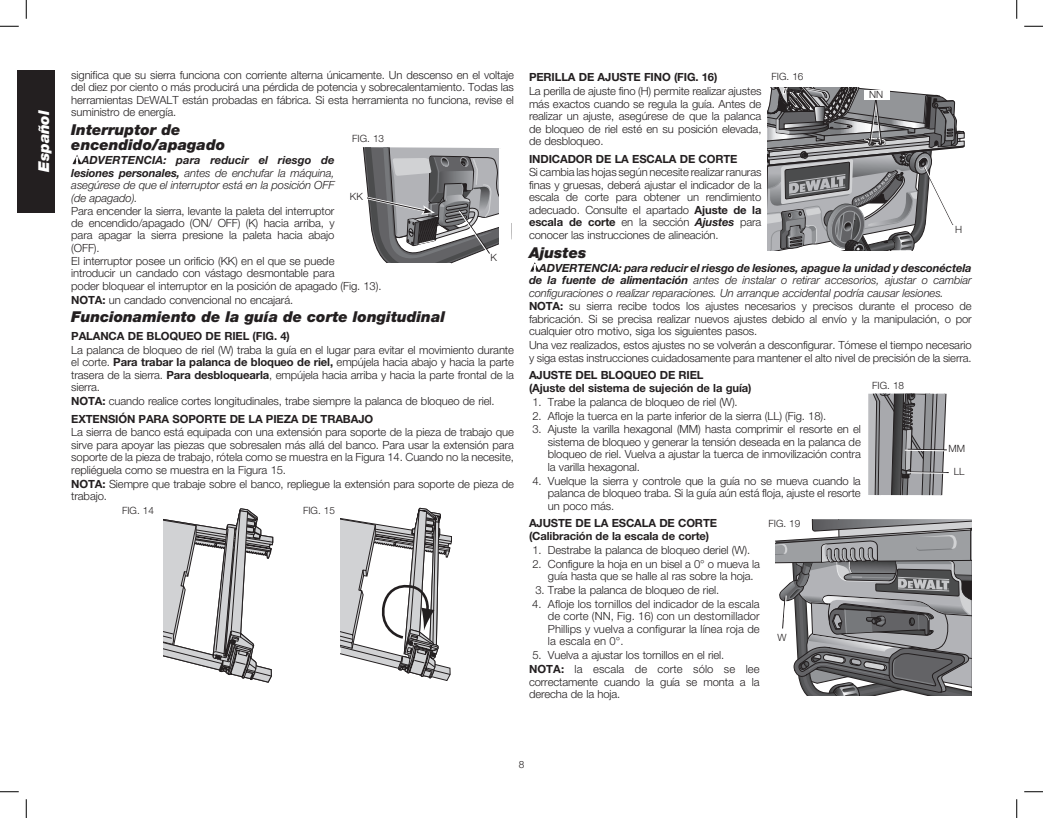
<style>
.page{position:relative;width:1043px;height:818px;background:#fff}
.page>*{position:absolute;margin:0;border:0;box-sizing:border-box;transform-origin:0 0}
._01-Headline{font:italic 900 15px "Helvetica Neue LT Std";color:#231f20}
.t1{font:italic 900 15px "Helvetica Neue LT Std";color:#fff}
._03-BodyText{font:300 11.25px/12.5px "Helvetica Neue LT Std";letter-spacing:-.01em;color:#231f20;text-align:justify}
._04-BodyList{font:300 11.25px/12.5px "Helvetica Neue LT Std";letter-spacing:-.01em;color:#231f20;text-align:justify}
._10-Warning_Caution{font:italic 300 11.25px/12.5px "Helvetica Neue LT Std";letter-spacing:-.01em;color:#231f20;text-align:justify}
._02-Subhead{font:700 11.25px/12.5px "Helvetica Neue LT Std";letter-spacing:-.01em;color:#231f20}
.t2{font:300 10px "Helvetica Neue LT Std";color:#231f20}
.s1{font-family:"Helvetica Neue LT Std Lt SC800";font-weight:400}
.s2{font-family:"Helvetica Neue LT Std Lt SC800";font-weight:400;font-size:9px}
.s3{font-weight:700}
.s4{font-weight:700;font-style:italic}
</style>
<div class="page">
<div style="left:17px;top:70px;width:38px;height:142px;background:#231f20"></div>
<svg style="left:362px;top:147px;width:137px;height:117px;background:#929294"></svg>
<svg style="left:72px;top:155px;width:10px;height:9px"></svg>
<svg style="left:163px;top:508px;width:110px;height:175px"></svg>
<svg style="left:340px;top:507px;width:111px;height:173px"></svg>
<svg style="left:767px;top:87px;width:198px;height:163px"></svg>
<svg style="left:530px;top:262px;width:9px;height:9px"></svg>
<svg style="left:868px;top:393px;width:81px;height:102px;background:#8d8d8f"></svg>
<svg style="left:776px;top:519px;width:196px;height:176px;background:#8f9092"></svg>
<svg style="left:0;top:25px;width:19px;height:2px"></svg>
<svg style="left:1024px;top:25px;width:18px;height:2px"></svg>
<svg style="left:0;top:791px;width:19px;height:1px"></svg>
<svg style="left:1024px;top:791px;width:18px;height:1px"></svg>
<svg style="left:25px;top:0;width:2px;height:19px"></svg>
<svg style="left:25px;top:799px;width:2px;height:19px"></svg>
<svg style="left:1016px;top:0;width:1px;height:19px"></svg>
<svg style="left:1016px;top:799px;width:1px;height:19px"></svg>
<h1 class="t1" style="left:35px;top:172px;width:63px;rotate:-90deg">Español</h1>
<p class="_03-BodyText" style="left:71px;top:69px;width:444px">significa que su sierra funciona con corriente alterna únicamente. Un descenso en el voltaje del diez por ciento o más producirá una pérdida de potencia y sobrecalentamiento. Todas las herramientas <span class="s1">D</span><span class="s2">e</span><span class="s1">WALT</span> están probadas en fábrica. Si esta herramienta no funciona, revise el suministro de energía.</p>
<p class="_01-Headline" style="left:71px;top:121px;width:111px">Interruptor de</p>
<p class="t2" style="left:352px;top:133px;width:33px">FIG. 13</p>
<p class="_01-Headline" style="left:71px;top:136px;width:155px">encendido/apagado</p>
<p class="_10-Warning_Caution" style="left:71px;top:154px;width:265px;text-indent:10px"><span class="s3">ADVERTENCIA: para reducir el riesgo de lesiones personales,</span> antes de enchufar la máquina, asegúrese de que el interruptor está en la posición OFF (de apagado).</p>
<p class="_03-BodyText" style="left:71px;top:205px;width:265px;line-height:12.1px">Para encender la sierra, levante la paleta del interruptor de encendido/apagado (ON/ OFF) (K) hacia arriba, y para apagar la sierra presione la paleta hacia abajo (OFF).</p>
<p class="_03-BodyText" style="left:71px;top:254px;width:312px;text-align:left">El interruptor posee un orificio (KK) en el que se puede introducir un candado con vástago desmontable para<br>poder bloquear el interruptor en la posición de apagado (Fig. 13).</p>
<p class="_03-BodyText" style="left:71px;top:293px;width:223px"><span class="s3">NOTA:</span> un candado convencional no encajará.</p>
<p class="_01-Headline" style="left:71px;top:308px;width:375px">Funcionamiento de la guía de corte longitudinal</p>
<p class="_02-Subhead" style="left:71px;top:329px;width:220px">PALANCA DE BLOQUEO DE RIEL (FIG. 4)</p>
<p class="_03-BodyText" style="left:71px;top:343px;width:444px">La palanca de bloqueo de riel (W) traba la guía en el lugar para evitar el movimiento durante el corte. <span class="s3">Para trabar la palanca de bloqueo de riel,</span> empújela hacia abajo y hacia la parte trasera de la sierra. <span class="s3">Para desbloquearla</span>, empújela hacia arriba y hacia la parte frontal de la sierra.</p>
<p class="_03-BodyText" style="left:71px;top:394px;width:425px"><span class="s3">NOTA:</span> cuando realice cortes longitudinales, trabe siempre la palanca de bloqueo de riel.</p>
<p class="_02-Subhead" style="left:71px;top:412px;width:303px">EXTENSIÓN PARA SOPORTE DE LA PIEZA DE TRABAJO</p>
<p class="_03-BodyText" style="left:71px;top:426px;width:444px">La sierra de banco está equipada con una extensión para soporte de la pieza de trabajo que sirve para apoyar las piezas que sobresalen más allá del banco. Para usar la extensión para soporte de la pieza de trabajo, rótela como se muestra en la Figura 14. Cuando no la necesite, repliéguela como se muestra en la Figura 15.</p>
<p class="_03-BodyText" style="left:71px;top:477px;width:444px"><span class="s3">NOTA:</span> Siempre que trabaje sobre el banco, repliegue la extensión para soporte de pieza de trabajo.</p>
<p class="t2" style="left:122px;top:504px;width:33px">FIG. 14</p>
<p class="t2" style="left:303px;top:504px;width:33px">FIG. 15</p>
<p class="t2" style="left:350px;top:190px;width:14px">KK</p>
<p class="t2" style="left:490px;top:251px;width:8px">K</p>
<p class="_02-Subhead" style="left:529px;top:71px;width:190px">PERILLA DE AJUSTE FINO (FIG. 16)</p>
<p class="t2" style="left:771px;top:70px;width:33px">FIG. 16</p>
<p class="_03-BodyText" style="left:529px;top:84px;width:234px">La perilla de ajuste fino (H) permite realizar ajustes más exactos cuando se regula la guía. Antes de realizar un ajuste, asegúrese de que la palanca de bloqueo de riel esté en su posición elevada, de desbloqueo.</p>
<p class="_02-Subhead" style="left:529px;top:152px;width:210px">INDICADOR DE LA ESCALA DE CORTE</p>
<p class="_03-BodyText" style="left:529px;top:166px;width:234px">Si cambia las hojas según necesite realizar ranuras finas y gruesas, deberá ajustar el indicador de la escala de corte para obtener un rendimiento adecuado. Consulte el apartado <span class="s3">Ajuste de la escala de corte</span> en la sección <span class="s4">Ajustes</span> para conocer las instrucciones de alineación.</p>
<p class="_01-Headline" style="left:529px;top:243px;width:59px">Ajustes</p>
<p class="_10-Warning_Caution" style="left:529px;top:261px;width:444px;text-indent:10px"><span class="s3">ADVERTENCIA: para reducir el riesgo de lesiones, apague la unidad y desconéctela de la fuente de alimentación</span> antes de instalar o retirar accesorios, ajustar o cambiar configuraciones o realizar reparaciones. Un arranque accidental podría causar lesiones.</p>
<p class="_03-BodyText" style="left:529px;top:300px;width:444px"><span class="s3">NOTA:</span> su sierra recibe todos los ajustes necesarios y precisos durante el proceso de fabricación. Si se precisa realizar nuevos ajustes debido al envío y la manipulación, o por cualquier otro motivo, siga los siguientes pasos.</p>
<p class="_03-BodyText" style="left:529px;top:339px;width:444px">Una vez realizados, estos ajustes no se volverán a desconfigurar. Tómese el tiempo necesario y siga estas instrucciones cuidadosamente para mantener el alto nivel de precisión de la sierra.</p>
<p class="_02-Subhead" style="left:529px;top:369px;width:224px">AJUSTE DEL BLOQUEO DE RIEL<br>(Ajuste del sistema de sujeción de la guía)</p>
<p class="_04-BodyList" style="left:532px;top:395px;width:207px">1. Trabe la palanca de bloqueo de riel (W).</p>
<p class="_04-BodyList" style="left:532px;top:409px;width:295px">2. Afloje la tuerca en la parte inferior de la sierra (LL) (Fig. 18).</p>
<p class="_04-BodyList" style="left:532px;top:423px;width:330px">3. Ajuste la varilla hexagonal (MM) hasta comprimir el resorte en el</p>
<p class="t2" style="left:869px;top:89px;width:16px">NN</p>
<p class="t2" style="left:955px;top:223px;width:9px">H</p>
<p class="t2" style="left:872px;top:379px;width:33px">FIG. 18</p>
<p class="_04-BodyList" style="left:548px;top:435px;width:314px">sistema de bloqueo y generar la tensión deseada en la palanca de bloqueo de riel. Vuelva a ajustar la tuerca de inmovilización contra la varilla hexagonal.</p>
<p class="_04-BodyList" style="left:548px;top:474px;width:314px;text-indent:-16px">4. Vuelque la sierra y controle que la guía no se mueva cuando la palanca de bloqueo traba. Si la guía aún está floja, ajuste el resorte un poco más.</p>
<p class="_02-Subhead" style="left:529px;top:517px;width:189px">AJUSTE DE LA ESCALA DE CORTE (Calibración de la escala de corte)</p>
<p class="_04-BodyList" style="left:532px;top:543px;width:219px">1. Destrabe la palanca de bloqueo deriel (W).</p>
<p class="_04-BodyList" style="left:532px;top:557px;width:229px">2. Configure la hoja en un bisel a 0° o mueva la</p>
<p class="t2" style="left:948px;top:443px;width:18px">MM</p>
<p class="t2" style="left:953px;top:465px;width:12px">LL</p>
<p class="t2" style="left:768px;top:517px;width:33px">FIG. 19</p>
<p class="_04-BodyList" style="left:548px;top:569px;width:207px">guía hasta que se halle al ras sobre la hoja.</p>
<p class="_04-BodyList" style="left:535px;top:583px;width:185px">3. Trabe la palanca de bloqueo de riel.</p>
<p class="_04-BodyList" style="left:548px;top:597px;width:213px;text-indent:-16px">4. Afloje los tornillos del indicador de la escala de corte (NN, Fig. 16) con un destornillador Phillips y vuelva a configurar la línea roja de la escala en 0°.</p>
<p class="_04-BodyList" style="left:532px;top:648px;width:193px">5. Vuelva a ajustar los tornillos en el riel.</p>
<p class="_03-BodyText" style="left:529px;top:662px;width:232px"><span class="s3">NOTA:</span> la escala de corte sólo se lee correctamente cuando la guía se monta a la derecha de la hoja.</p>
<p class="t2" style="left:777px;top:631px;width:11px">W</p>
<p class="t2" style="left:519px;top:757px;width:7px">8</p>
</div>
